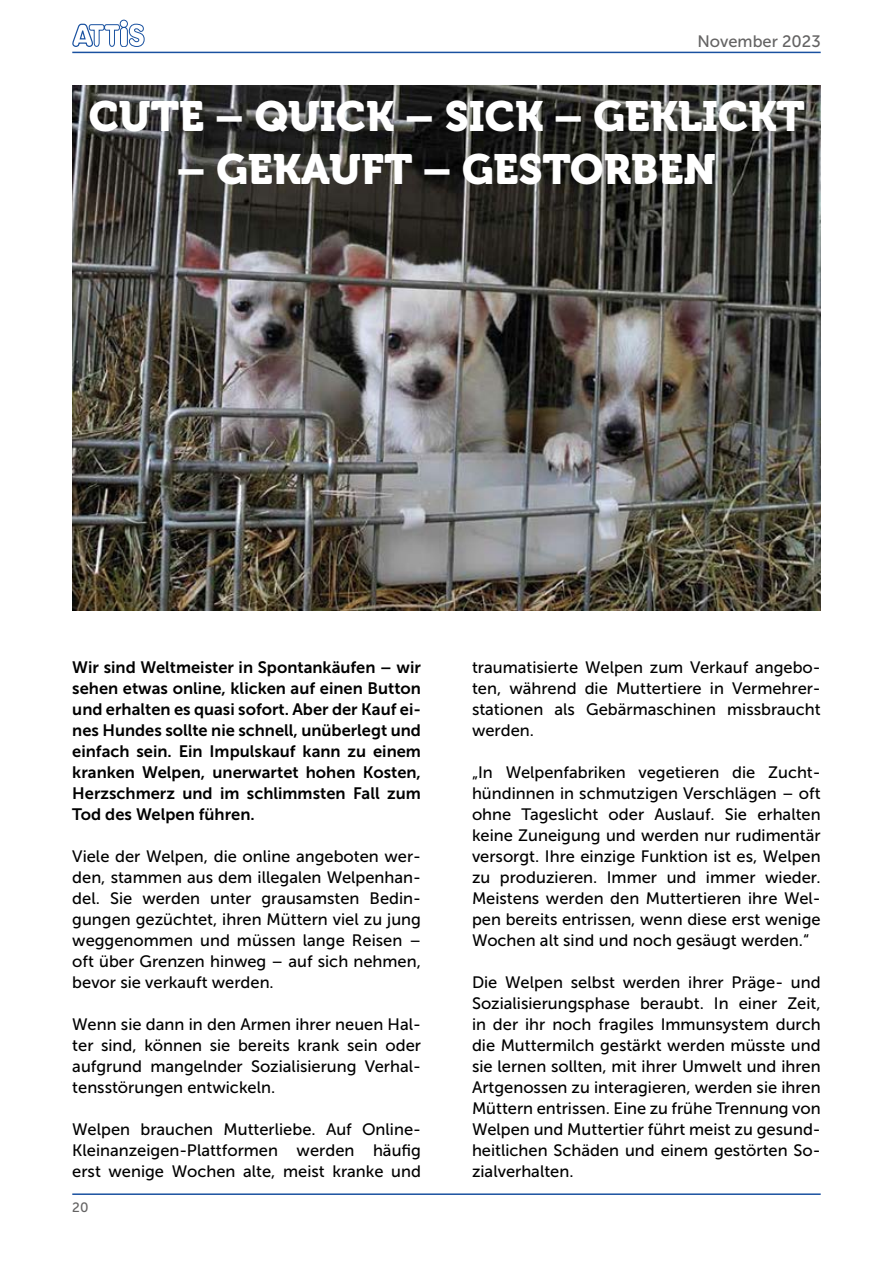
<style>
.page{position:relative;width:893px;height:1263px;background:#fff}
.page>*{position:absolute;margin:0;border:0;box-sizing:border-box;transform-origin:0 0}
.t1{font:42px "Museo 900";color:#fff}
.t2{font:16.5px/21px "Museo Sans 500";color:#000;text-align:justify}
.t3{font:16.5px/21px "Museo Sans 700";color:#000;text-align:justify}
.t4{font:16.5px "Museo Sans 500";color:#646363}
.t5{font:13.5px "Museo Sans 500";color:#646363}
</style>
<div class="page">
<svg style="left:72px;top:20px;width:73px;height:27px"></svg>
<hr style="left:72px;top:52px;width:749px;height:1px;background:#1951a0">
<hr style="left:72px;top:1193px;width:749px;height:2px;background:#1951a0">
<img style="left:72px;top:85px;width:749px;height:525px">
<p class="t4" style="left:697px;top:32px;width:125px">November 2023</p>
<h1 class="t1" style="left:89px;top:93px;width:718px">CUTE – QUICK – SICK – GEKLICKT</h1>
<h1 class="t1" style="left:177px;top:145px;width:541px">– GEKAUFT – GESTORBEN</h1>
<p class="t3" style="left:72px;top:657px;width:350px">Wir sind Weltmeister in Spontankäufen – wir sehen etwas online, klicken auf einen Button und erhalten es quasi sofort. Aber der Kauf ei&shy;nes Hundes sollte nie schnell, unüberlegt und einfach sein. Ein Impulskauf kann zu einem kranken Welpen, unerwartet hohen Kosten, Herzschmerz und im schlimmsten Fall zum Tod des Welpen führen.</p>
<p class="t2" style="left:72px;top:846px;width:350px">Viele der Welpen, die online angeboten wer&shy;den, stammen aus dem illegalen Welpenhan&shy;del. Sie werden unter grausamsten Bedin&shy;gungen gezüchtet, ihren Müttern viel zu jung weggenommen und müssen lange Reisen – oft über Grenzen hinweg – auf sich nehmen, bevor sie verkauft werden.</p>
<p class="t2" style="left:72px;top:1014px;width:350px">Wenn sie dann in den Armen ihrer neuen Hal&shy;ter sind, können sie bereits krank sein oder aufgrund mangelnder Sozialisierung Verhal&shy;tensstörungen entwickeln.</p>
<p class="t2" style="left:72px;top:1119px;width:350px">Welpen brauchen Mutterliebe. Auf Online-Kleinanzeigen-Plattformen werden häufig erst wenige Wochen alte, meist kranke und</p>
<p class="t5" style="left:72px;top:1200px;width:18px">20</p>
<p class="t2" style="left:472px;top:657px;width:350px">traumatisierte Welpen zum Verkauf angebo&shy;ten, während die Muttertiere in Vermehrer&shy;stationen als Gebärmaschinen missbraucht werden.</p>
<p class="t2" style="left:472px;top:762px;width:350px">„In Welpenfabriken vegetieren die Zucht&shy;hündinnen in schmutzigen Verschlägen – oft ohne Tageslicht oder Auslauf. Sie erhalten keine Zuneigung und werden nur rudimentär versorgt. Ihre einzige Funktion ist es, Welpen zu produzieren. Immer und immer wieder.<br>Meistens werden den Muttertieren ihre Wel&shy;pen bereits entrissen, wenn diese erst wenige Wochen alt sind und noch gesäugt werden.“</p>
<p class="t2" style="left:472px;top:972px;width:350px">Die Welpen selbst werden ihrer Präge- und Sozialisierungsphase beraubt. In einer Zeit, in der ihr noch fragiles Immunsystem durch die Muttermilch gestärkt werden müsste und sie lernen sollten, mit ihrer Umwelt und ihren Artgenossen zu interagieren, werden sie ihren Müttern entrissen. Eine zu frühe Trennung von Welpen und Muttertier führt meist zu gesund&shy;heitlichen Schäden und einem gestörten So&shy;zialverhalten.</p>
</div>
